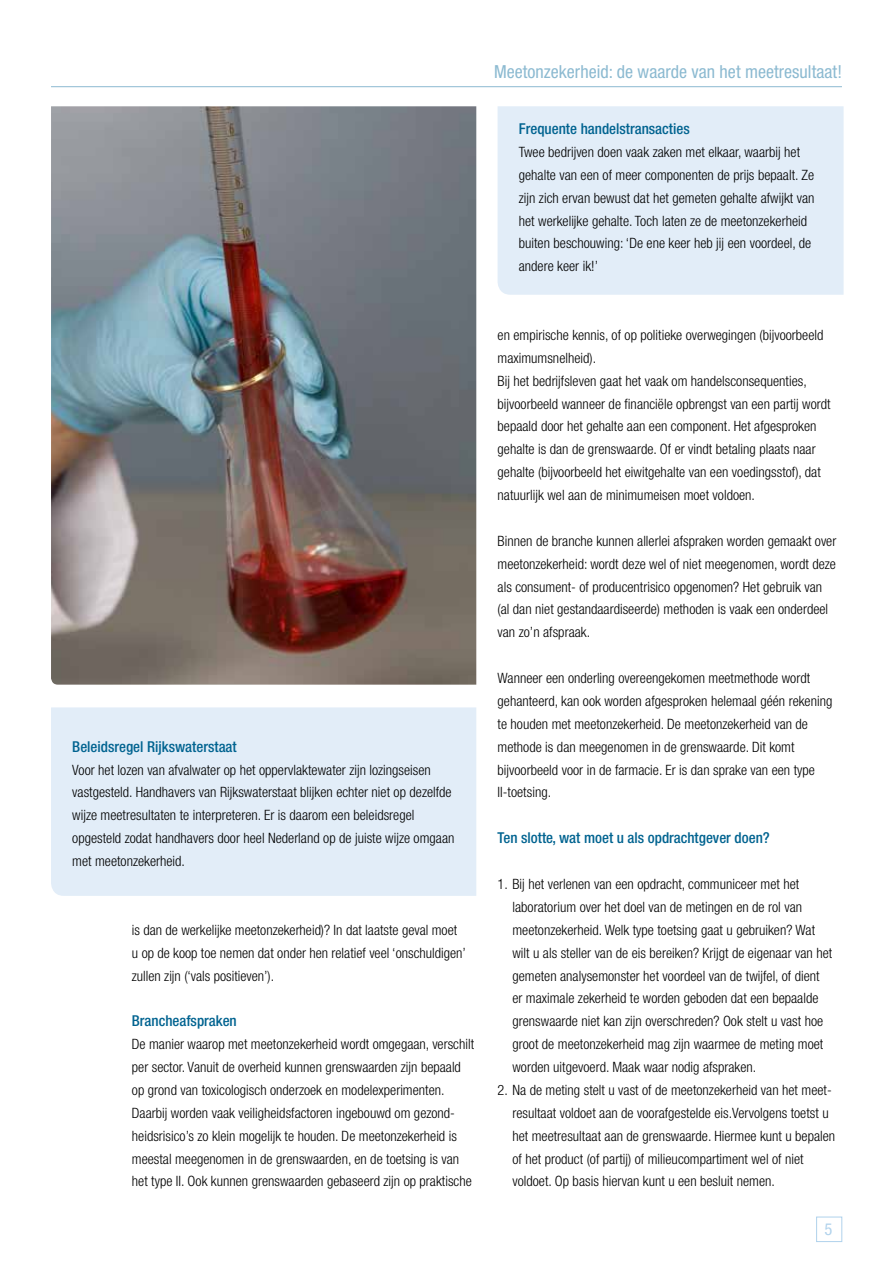
<style>
.page{position:relative;width:893px;height:1263px;background:#fff}
.page>*{position:absolute;margin:0;border:0;box-sizing:border-box;transform-origin:0 0}
.t1{font:condensed 18px "Helvetica Neue";color:#8cbad1}
.t2{font:condensed 16.5px "Helvetica Neue";color:#b0d2ec}
.t3{font:500 condensed 15px "Helvetica Neue";color:#006390}
.t4{font:300 condensed 14.25px/22.8px "Helvetica Neue";color:#000}
</style>
<div class="page">
<hr style="left:51px;top:86px;width:791px;height:1px;background:#8cbad1">
<div style="left:816px;top:1217px;width:26px;height:25px;background:#fff;border:1px solid #b0d2ec"></div>
<img style="left:51px;top:106px;width:425px;height:579px">
<div style="left:51px;top:707px;width:425px;height:189px;background:#e2edf8"></div>
<div style="left:498px;top:106px;width:346px;height:189px;background:#e2edf8"></div>
<p class="t1" style="left:494px;top:61px;width:349px">Meetonzekerheid: de waarde van het meetresultaat!</p>
<p class="t3" style="left:519px;top:120px;width:172px">Frequente handelstransacties</p>
<p class="t4" style="left:519px;top:140px;width:297px">Twee bedrijven doen vaak zaken met elkaar, waarbij het gehalte van een of meer componenten de prijs bepaalt. Ze zijn zich ervan bewust dat het gemeten gehalte afwijkt van het werkelijke gehalte. Toch laten ze de meetonzekerheid buiten beschouwing: ‘De ene keer heb jij een voordeel, de andere keer ik!’</p>
<p class="t3" style="left:72px;top:737px;width:166px">Beleidsregel Rijkswaterstaat</p>
<p class="t4" style="left:72px;top:758px;width:384px">Voor het lozen van afvalwater op het oppervlaktewater zijn lozingseisen vastgesteld. Handhavers van Rijkswaterstaat blijken echter niet op dezelfde wijze meetresultaten te interpreteren. Er is daarom een beleidsregel opgesteld zodat handhavers door heel Nederland op de juiste wijze omgaan met meetonzekerheid.</p>
<p class="t4" style="left:132px;top:918px;width:335px">is dan de werkelijke meetonzekerheid)? In dat laatste geval moet u op de koop toe nemen dat onder hen relatief veel ‘onschuldigen’ zullen zijn (‘vals positieven’).</p>
<p class="t3" style="left:132px;top:1012px;width:106px">Brancheafspraken</p>
<p class="t4" style="left:132px;top:1032px;width:344px">De manier waarop met meetonzekerheid wordt omgegaan, verschilt per sector. Vanuit de overheid kunnen grenswaarden zijn bepaald op grond van toxicologisch onderzoek en modelexperimenten.<br>Daarbij worden vaak veiligheidsfactoren ingebouwd om gezond&shy;heidsrisico’s zo klein mogelijk te houden. De meetonzekerheid is meestal meegenomen in de grenswaarden, en de toetsing is van het type II. Ook kunnen grenswaarden gebaseerd zijn op praktische</p>
<p class="t4" style="left:498px;top:323px;width:334px">en empirische kennis, of op politieke overwegingen (bijvoorbeeld maximumsnelheid).<br>Bij het bedrijfsleven gaat het vaak om handelsconsequenties, bijvoorbeeld wanneer de financiële opbrengst van een partij wordt bepaald door het gehalte aan een component. Het afgesproken gehalte is dan de grenswaarde. Of er vindt betaling plaats naar gehalte (bijvoorbeeld het eiwitgehalte van een voedingsstof), dat natuurlijk wel aan de minimumeisen moet voldoen.</p>
<p class="t4" style="left:498px;top:529px;width:340px">Binnen de branche kunnen allerlei afspraken worden gemaakt over meetonzekerheid: wordt deze wel of niet meegenomen, wordt deze als consument- of producentrisico opgenomen? Het gebruik van (al dan niet gestandaardiseerde) methoden is vaak een onderdeel van zo’n afspraak.</p>
<p class="t4" style="left:498px;top:666px;width:336px">Wanneer een onderling overeengekomen meetmethode wordt gehanteerd, kan ook worden afgesproken helemaal géén rekening te houden met meetonzekerheid. De meetonzekerheid van de methode is dan meegenomen in de grenswaarde. Dit komt bijvoorbeeld voor in de farmacie. Er is dan sprake van een type II-toetsing.</p>
<p class="t3" style="left:498px;top:829px;width:274px">Ten slotte, wat moet u als opdrachtgever doen?</p>
<p class="t4" style="left:512px;top:872px;width:321px;text-indent:-15px">1. Bij het verlenen van een opdracht, communiceer met het laboratorium over het doel van de metingen en de rol van meetonzekerheid. Welk type toetsing gaat u gebruiken? Wat wilt u als steller van de eis bereiken? Krijgt de eigenaar van het gemeten analysemonster het voordeel van de twijfel, of dient er maximale zekerheid te worden geboden dat een bepaalde grenswaarde niet kan zijn overschreden? Ook stelt u vast hoe groot de meetonzekerheid mag zijn waarmee de meting moet worden uitgevoerd. Maak waar nodig afspraken.</p>
<p class="t4" style="left:512px;top:1078px;width:324px;text-indent:-15px">2. Na de meting stelt u vast of de meetonzekerheid van het meet&shy;resultaat voldoet aan de voorafgestelde eis.Vervolgens toetst u het meetresultaat aan de grenswaarde. Hiermee kunt u bepalen of het product (of partij) of milieucompartiment wel of niet voldoet. Op basis hiervan kunt u een besluit nemen.</p>
<p class="t2" style="left:825px;top:1219px;width:9px">5</p>
</div>
